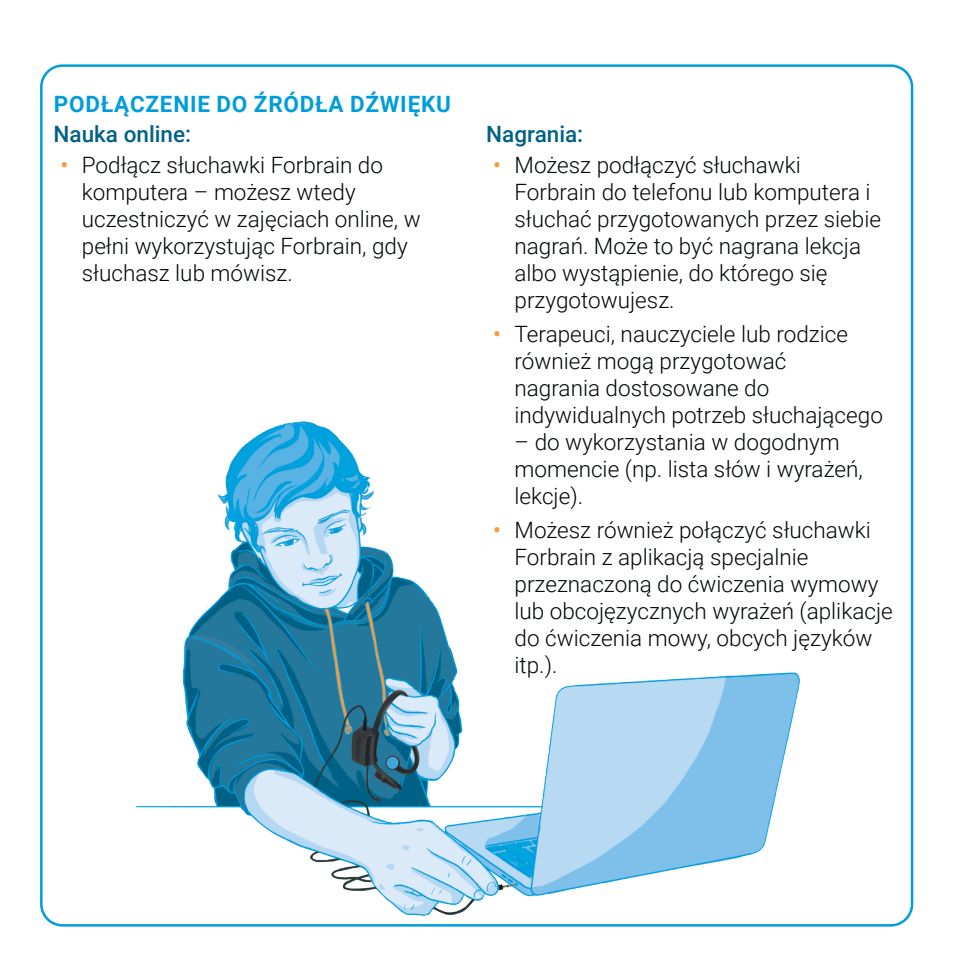
<style>
.page{position:relative;width:954px;height:978px;background:#fff}
.page>*{position:absolute;margin:0;border:0;box-sizing:border-box;transform-origin:0 0}
.t1{font:300 22.5px/27px "Roboto";color:#020608}
.t2{font:700 22.5px "Roboto";letter-spacing:.035em;color:#009ddb}
.t3{font:500 22.5px "Roboto";color:#006186}
.t4{font:500 22.5px "Roboto";color:#f89a3f}
</style>
<div class="page">
<img style="left:132px;top:421px;width:726px;height:506px">
<p class="t2" style="left:54px;top:89px;width:398px">PODŁĄCZENIE DO ŹRÓDŁA DŹWIĘKU</p>
<p class="t3" style="left:53px;top:118px;width:139px">Nauka online:</p>
<p class="t1" style="left:82px;top:150px;width:302px">Podłącz słuchawki Forbrain do</p>
<p class="t4" style="left:61px;top:149px;width:9px">•</p>
<p class="t3" style="left:486px;top:118px;width:99px">Nagrania:</p>
<p class="t4" style="left:493px;top:149px;width:9px">•</p>
<p class="t1" style="left:514px;top:150px;width:288px">Możesz podłączyć słuchawki</p>
<p class="t1" style="left:82px;top:177px;width:340px">komputera – możesz wtedy uczestniczyć w zajęciach online w, pełni wykorzystując Forbrain, gdy słuchasz lub mówisz.</p>
<p class="t4" style="left:493px;top:318px;width:9px">•</p>
<p class="t1" style="left:514px;top:177px;width:368px">Forbrain do telefonu lub komputera i słuchać przygotowanych przez siebie nagrań. Może to być nagrana lekcja albo wystąpienie, do którego się przygotowujesz.</p>
<p class="t1" style="left:514px;top:319px;width:335px">Terapeuci, nauczyciele lub rodzice</p>
<p class="t4" style="left:493px;top:514px;width:9px">•</p>
<p class="t1" style="left:514px;top:346px;width:370px">również mogą przygotować<br>nagrania dostosowane do indywidualnych potrzeb słuchającego</p>
<p class="t1" style="left:514px;top:427px;width:349px">– do wykorzystania w dogodnym momencie (np. lista słów i wyrażeń, lekcje .(</p>
<p class="t1" style="left:514px;top:515px;width:358px">Możesz również połączyć słuchawki</p>
<p class="t1" style="left:514px;top:542px;width:379px">Forbrain z aplikacją specjalnie przeznaczoną do ćwiczenia wymowy lub obcojęzycznych wyrażeń (aplikacje do ćwiczenia mowy, obcych języków itp .(.</p>
</div>
